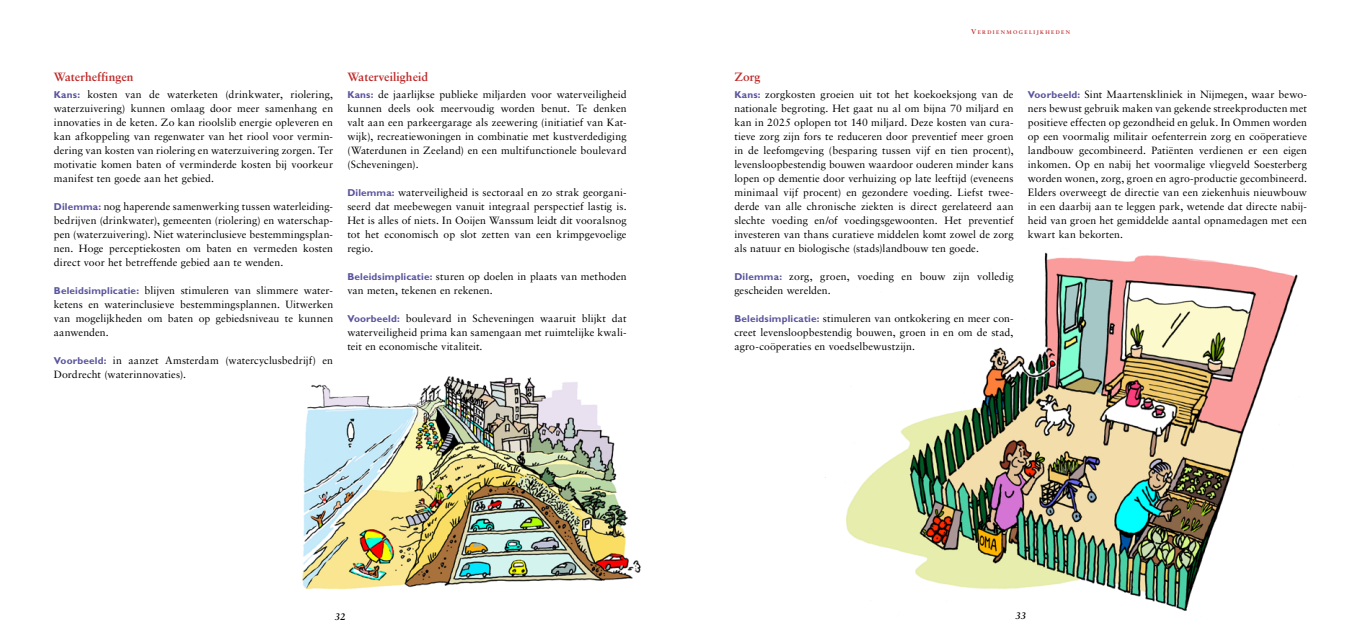
<style>
.page{position:relative;width:1361px;height:644px;background:#fff}
.page>*{position:absolute;margin:0;border:0;box-sizing:border-box;transform-origin:0 0}
.t1{font:700 12px "Sabon LT Std";letter-spacing:.005em;color:#bf2a2a}
.t2{font:10.5px/14px "Sabon LT Std";letter-spacing:.01em;color:#000;text-align:justify}
.t3{font:italic 700 9.5px "Sabon LT Std";color:#000}
.t4{font:5.2px "Sabon Bold Os F";letter-spacing:.265em;color:#bf2a2a}
.s1{font-family:"Gill Sans Std";font-weight:700;font-size:10px;color:#59549c}
.s2{font-size:7px}
</style>
<div class="page">
<img style="left:825px;top:252px;width:473px;height:359px">
<img style="left:302px;top:376px;width:339px;height:214px">
<p class="t1" style="left:54px;top:69px;width:81px">Waterheffingen</p>
<p class="t2" style="left:54px;top:87px;width:281px"><span class="s1">Kans:</span> kosten van de waterketen (drinkwater, riolering, waterzuivering) kunnen omlaag door meer samenhang en innovaties in de keten. Zo kan rioolslib energie opleveren en kan afkoppeling van regenwater van het riool voor vermin&shy;dering van kosten van riolering en waterzuivering zorgen. Ter motivatie komen baten of verminderde kosten bij voorkeur manifest ten goede aan het gebied.</p>
<p class="t2" style="left:54px;top:199px;width:281px"><span class="s1">Dilemma:</span> nog haperende samenwerking tussen waterleiding&shy;bedrijven (drinkwater), gemeenten (riolering) en waterschap&shy;pen (waterzuivering). Niet waterinclusieve bestemmingsplan&shy;nen. Hoge perceptiekosten om baten en vermeden kosten direct voor het betreffende gebied aan te wenden.</p>
<p class="t2" style="left:54px;top:283px;width:281px"><span class="s1">Beleidsimplicatie:</span> blijven stimuleren van slimmere water&shy;ketens en waterinclusieve bestemmingsplannen. Uitwerken van mogelijkheden om baten op gebiedsniveau te kunnen aanwenden.</p>
<p class="t2" style="left:54px;top:353px;width:281px"><span class="s1">Voorbeeld:</span> in aanzet Amsterdam (watercyclusbedrijf) en<br>Dordrecht (waterinnovaties).</p>
<p class="t1" style="left:347px;top:69px;width:82px">Waterveiligheid</p>
<p class="t2" style="left:347px;top:87px;width:281px"><span class="s1">Kans:</span> de jaarlijkse publieke miljarden voor waterveiligheid kunnen deels ook meervoudig worden benut. Te denken valt aan een parkeergarage als zeewering (initiatief van Kat&shy;wijk), recreatiewoningen in combinatie met kustverdediging (Waterdunen in Zeeland) en een multifunctionele boulevard (Scheveningen).</p>
<p class="t2" style="left:347px;top:185px;width:281px"><span class="s1">Dilemma:</span> waterveiligheid is sectoraal en zo strak georgani&shy;seerd dat meebewegen vanuit integraal perspectief lastig is.<br>Het is alles of niets. In Ooijen Wanssum leidt dit vooralsnog tot het economisch op slot zetten van een krimpgevoelige regio.</p>
<p class="t2" style="left:347px;top:269px;width:281px"><span class="s1">Beleidsimplicatie:</span> sturen op doelen in plaats van methoden van meten, tekenen en rekenen.</p>
<p class="t2" style="left:347px;top:311px;width:281px"><span class="s1">Voorbeeld:</span> boulevard in Scheveningen waaruit blijkt dat waterveiligheid prima kan samengaan met ruimtelijke kwali&shy;teit en economische vitaliteit.</p>
<p class="t3" style="left:335px;top:610px;width:7px">32</p>
<p class="t4" style="left:971px;top:29px;width:101px"><span class="s2">V</span>ERDIENMOGELIJKHEDEN</p>
<p class="t1" style="left:734px;top:69px;width:28px">Zorg</p>
<p class="t2" style="left:734px;top:87px;width:281px"><span class="s1">Kans:</span> zorgkosten groeien uit tot het koekoeksjong van de nationale begroting. Het gaat nu al om bijna 70 miljard en kan in 2025 oplopen tot 140 miljard. Deze kosten van cura&shy;tieve zorg zijn fors te reduceren door preventief meer groen in de leefomgeving (besparing tussen vijf en tien procent), levensloopbestendig bouwen waardoor ouderen minder kans lopen op dementie door verhuizing op late leeftijd (eveneens minimaal vijf procent) en gezondere voeding. Liefst twee&shy;derde van alle chronische ziekten is direct gerelateerd aan slechte voeding en/of voedingsgewoonten. Het preventief investeren van thans curatieve middelen komt zowel de zorg als natuur en biologische (stads)landbouw ten goede.</p>
<p class="t2" style="left:734px;top:269px;width:281px"><span class="s1">Dilemma:</span> zorg, groen, voeding en bouw zijn volledig gescheiden werelden.</p>
<p class="t2" style="left:734px;top:311px;width:281px"><span class="s1">Beleidsimplicatie:</span> stimuleren van ontkokering en meer con&shy;creet levensloopbestendig bouwen, groen in en om de stad, agro-coöperaties en voedselbewustzijn.</p>
<p class="t2" style="left:1028px;top:87px;width:281px"><span class="s1">Voorbeeld:</span> Sint Maartenskliniek in Nijmegen, waar bewo&shy;ners bewust gebruik maken van gekende streekproducten met positieve effecten op gezondheid en geluk. In Ommen worden op een voormalig militair oefenterrein zorg en coöperatieve landbouw gecombineerd. Patiënten verdienen er een eigen inkomen. Op en nabij het voormalige vliegveld Soesterberg worden wonen, zorg, groen en agro-productie gecombineerd.<br>Elders overweegt de directie van een ziekenhuis nieuwbouw in een daarbij aan te leggen park, wetende dat directe nabij&shy;heid van groen het gemiddelde aantal opnamedagen met een kwart kan bekorten.</p>
<p class="t3" style="left:1015px;top:609px;width:7px">33</p>
</div>
